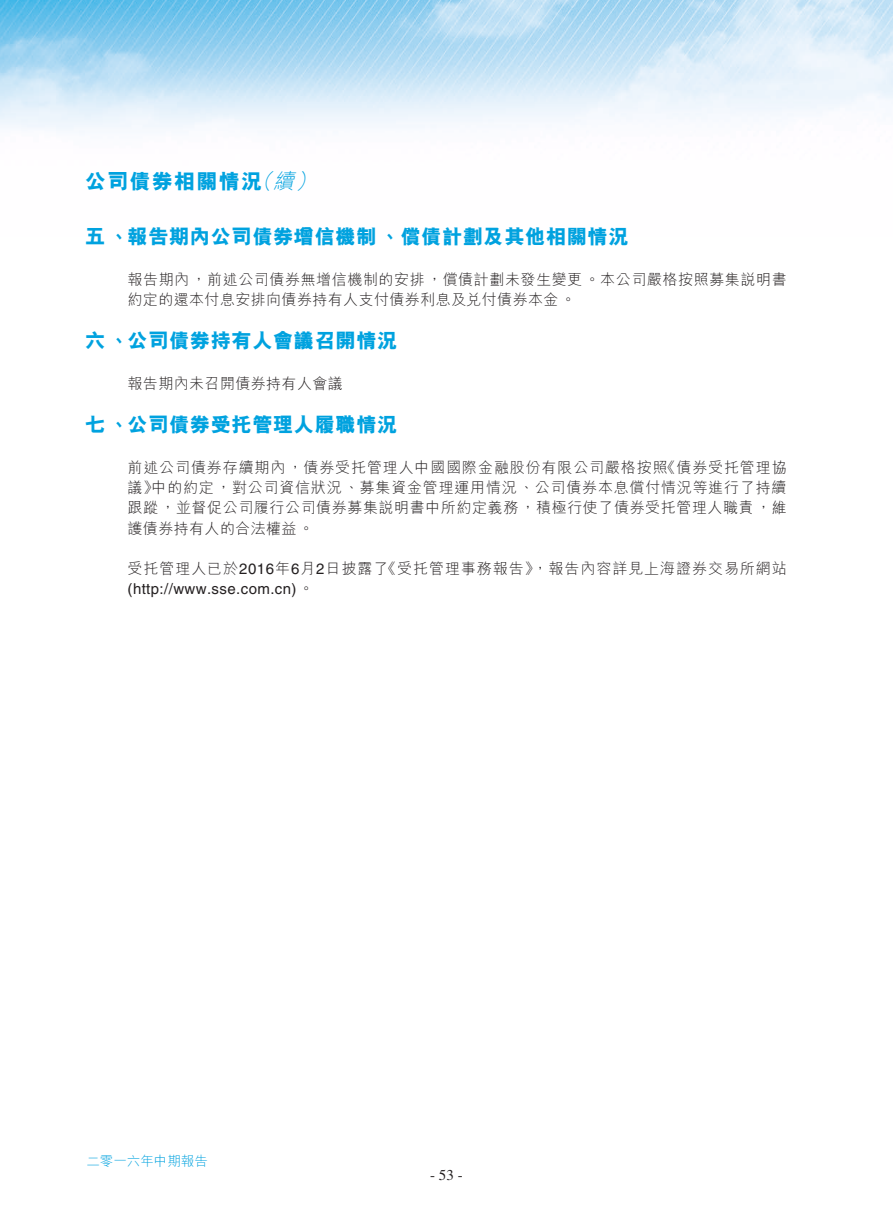
<style>
.page{position:relative;width:893px;height:1212px;background:#fff}
.page>*{position:absolute;margin:0;border:0;box-sizing:border-box;transform-origin:0 0}
.t1{font:800 21px "M Hei HK";letter-spacing:.06em;color:#00a2df}
.t2{font:800 20.25px "M Hei HK";letter-spacing:.025em;color:#00a2df}
.t3{font:300 15px/20.2px "M Hei HK";letter-spacing:.04em;color:#231f20}
.t4{font:300 15px "M Hei HK";letter-spacing:.065em;color:#231f20}
.t5{font:15px "Helvetica LT Std";letter-spacing:.025em;color:#231f20}
.t6{font:15px "Times LT Std";color:#231f20}
.t7{font:300 13.5px "M Hei HK";color:#00a2df}
.s1{font-weight:300;font-style:italic}
.s2{font-family:"Helvetica LT Std";font-weight:400}
.s3{font-family:"M Hei HK";font-weight:300}
</style>
<div class="page">
<img style="left:0;top:0;width:893px;height:132px">
<h1 class="t1" style="left:85px;top:167px;width:239px">公司債券相關情況<span class="s1">（續）</span></h1>
<h2 class="t2" style="left:85px;top:223px;width:545px">五、報告期內公司債券增信機制、償債計劃及其他相關情況</h2>
<p class="t3" style="left:128px;top:268px;width:661px">報告期內，前述公司債券無增信機制的安排，償債計劃未發生變更。本公司嚴格按照募集說明書約定的還本付息安排向債券持有人支付債券利息及兌付債券本金。</p>
<h2 class="t2" style="left:85px;top:327px;width:314px">六、公司債券持有人會議召開情況</h2>
<p class="t3" style="left:128px;top:373px;width:217px">報告期內未召開債券持有人會議</p>
<h2 class="t2" style="left:85px;top:411px;width:314px">七、公司債券受托管理人履職情況</h2>
<p class="t3" style="left:128px;top:457px;width:661px;text-align:justify">前述公司債券存續期內，債券受托管理人中國國際金融股份有限公司嚴格按照《債券受托管理協議》中的約定，對公司資信狀況、募集資金管理運用情況、公司債券本息償付情況等進行了持續跟蹤，並督促公司履行公司債券募集說明書中所約定義務，積極行使了債券受托管理人職責，維護債券持有人的合法權益。</p>
<p class="t4" style="left:128px;top:558px;width:661px">受托管理人已於<span class="s2">2016</span>年<span class="s2">6</span>月<span class="s2">2</span>日披露了《受托管理事務報告》，報告內容詳見上海證券交易所網站</p>
<p class="t5" style="left:128px;top:580px;width:188px">(http://www.sse.com.cn)<span class="s3">。</span></p>
<p class="t7" style="left:86px;top:1152px;width:123px">二零一六年中期報告</p>
<p class="t6" style="left:430px;top:1167px;width:34px">- 53 -</p>
</div>
